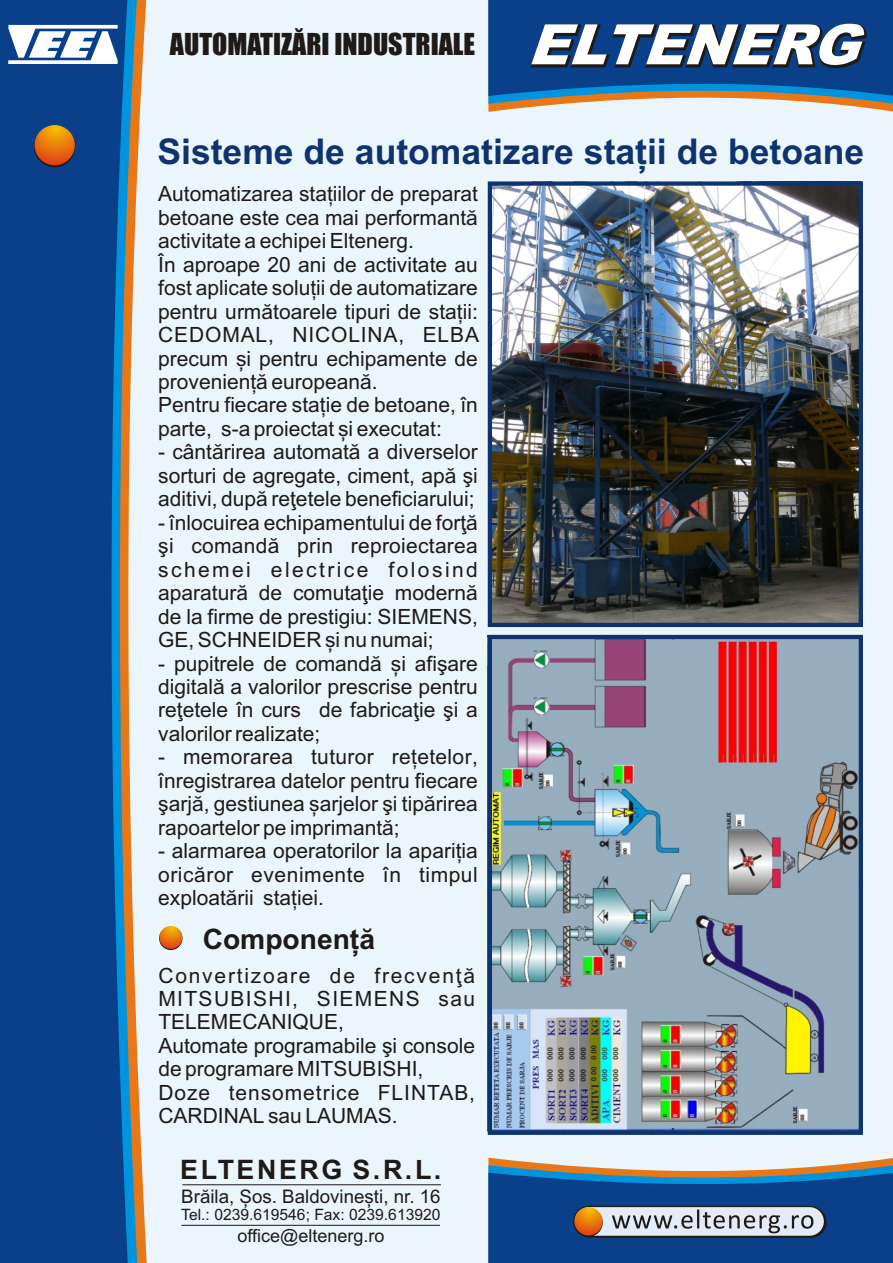
<style>
.page{position:relative;width:893px;height:1263px;background:#ebf5fc}
.page>*{position:absolute;margin:0;border:0;box-sizing:border-box;transform-origin:0 0}
.t1{font:700 35.55px "Arial";color:#0f336e}
.t2{font:700 28.2px "Arial";color:#1f1a17}
.t3{font:27.9px "Impact";color:#1f1a17}
.t4{font:700 26.85px "Arial";letter-spacing:.095em;color:#1f1a17}
.t5{font:21px/23.4px "Arial";color:#1f1a17;text-align:justify}
.t6{font:18.75px "Arial";color:#1f1a17}
.t7{font:18px "Arial";color:#1f1a17}
.t8{font:15.6px "Arial";color:#1f1a17}
</style>
<div class="page">
<svg style="left:137px;top:0;width:10px;height:1263px"></svg>
<svg style="left:128px;top:0;width:9px;height:1263px"></svg>
<svg style="left:0;top:0;width:128px;height:1263px;background:#10468b"></svg>
<svg style="left:34px;top:126px;width:41px;height:41px"></svg>
<svg style="left:35px;top:125px;width:40px;height:40px"></svg>
<hr style="left:181px;top:1225px;width:259px;height:1px;background:#1f1a17">
<hr style="left:182px;top:1184px;width:259px;height:1px;background:#1f1a17">
<svg style="left:8px;top:25px;width:110px;height:39px;background:#b3c3da"></svg>
<svg style="left:488px;top:104px;width:405px;height:8px"></svg>
<svg style="left:488px;top:0;width:405px;height:104px;background:#4c6f9a"></svg>
<svg style="left:488px;top:1158px;width:405px;height:105px"></svg>
<svg style="left:574px;top:1208px;width:29px;height:29px"></svg>
<svg style="left:574px;top:1207px;width:29px;height:28px"></svg>
<svg style="left:159px;top:927px;width:23px;height:23px"></svg>
<svg style="left:159px;top:926px;width:23px;height:23px"></svg>
<img style="left:488px;top:635px;width:375px;height:500px">
<img style="left:488px;top:181px;width:375px;height:446px">
<h3 class="t3" style="left:170px;top:32px;width:307px">AUTOMATIZĂRI INDUSTRIALE</h3>
<h1 class="t1" style="left:157px;top:138px;width:708px">Sisteme de automatizare stații de betoane</h1>
<p class="t5" style="left:158px;top:184px;width:322px;text-align:left">Automatizarea stațiilor de preparat betoane este cea mai performantă activitate a echipei Eltenerg.<br>În aproape 20 ani de activitate au fost aplicate soluții de automatizare pentru următoarele tipuri de stații:<br>CEDOMAL, NICOLINA, ELBA precum și pentru echipamente de proveniență europeană.<br>Pentru fiecare stație de betoane, în parte, s-a proiectat și executat:</p>
<p class="t5" style="left:158px;top:442px;width:321px">- cântărirea automată a diverselor sorturi de agregate, ciment, apă şi aditivi, după reţetele beneficiarului;</p>
<p class="t5" style="left:158px;top:513px;width:321px">- înlocuirea echipamentului de forţă şi comandă prin reproiectarea schemei electrice folosind aparatură de comutaţie modernă de la firme de prestigiu: SIEMENS, GE, SCHNEIDER și nu numai;</p>
<p class="t5" style="left:158px;top:653px;width:321px">- pupitrele de comandă și afişare digitală a valorilor prescrise pentru reţetele în curs de fabricaţie şi a valorilor realizate;</p>
<p class="t5" style="left:158px;top:747px;width:321px">- memorarea tuturor rețetelor, înregistrarea datelor pentru fiecare şarjă, gestiunea șarjelor şi tipărirea rapoartelor pe imprimantă;</p>
<p class="t5" style="left:158px;top:841px;width:321px">- alarmarea operatorilor la apariția oricăror evenimente în timpul exploatării stației.</p>
<h2 class="t2" style="left:203px;top:928px;width:174px">Componență</h2>
<p class="t5" style="left:158px;top:965px;width:318px;text-align:left">Convertizoare de frecvenţă<br>MITSUBISHI, SIEMENS sau<br>TELEMECANIQUE,<br>Automate programabile şi console de programare MITSUBISHI,<br>Doze tensometrice FLINTAB,<br>CARDINAL sau LAUMAS.</p>
<p class="t4" style="left:180px;top:1159px;width:263px">ELTENERG S.R.L.</p>
<p class="t6" style="left:181px;top:1189px;width:261px">Brăila, Șos. Baldovinești, nr. 16</p>
<p class="t8" style="left:181px;top:1209px;width:261px">Tel.: 0239.619546; Fax: 0239.613920</p>
<p class="t7" style="left:238px;top:1229px;width:149px">office@eltenerg.ro</p>
</div>
